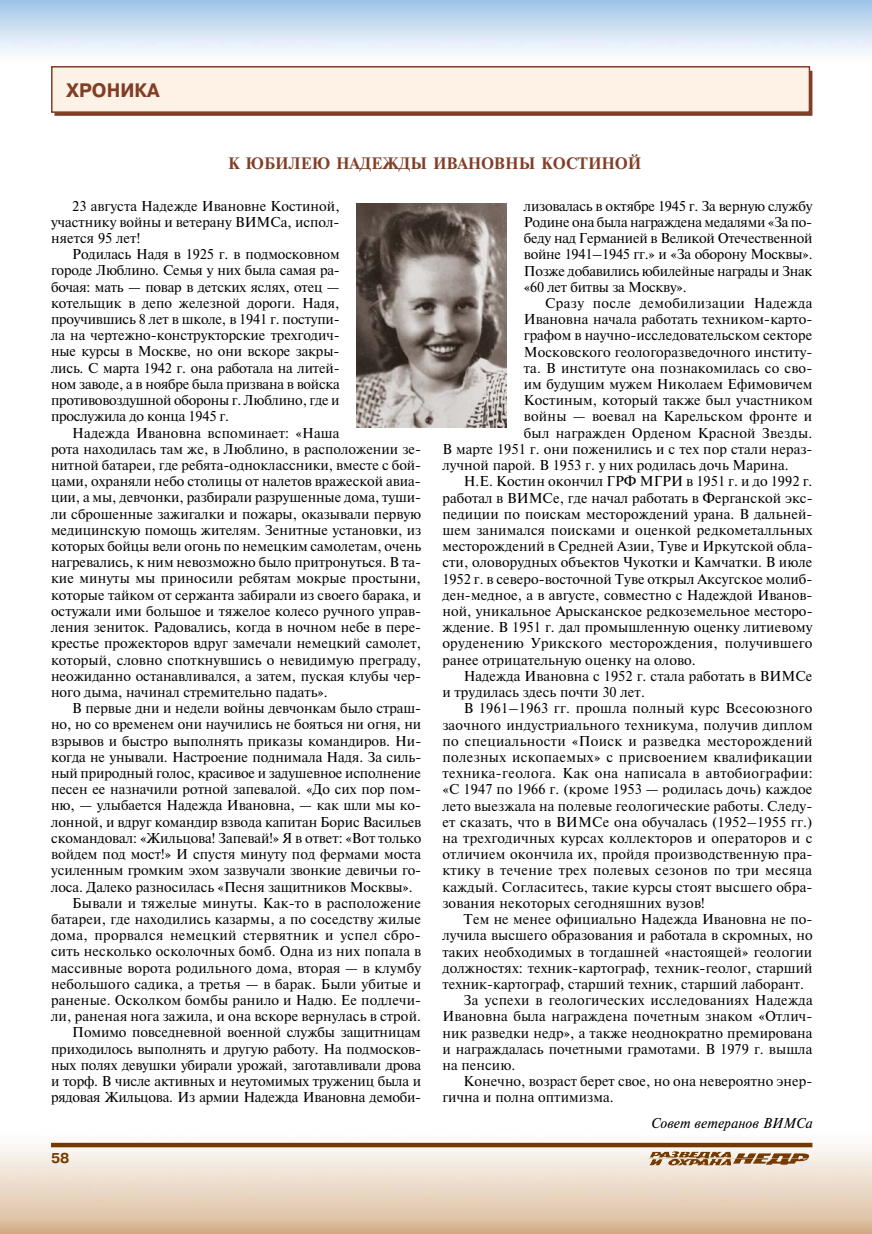
<style>
.page{position:relative;width:872px;height:1234px;background:#fff}
.page>*{position:absolute;margin:0;border:0;box-sizing:border-box;transform-origin:0 0}
.t1{font:700 19.5px "Pragmatica C";color:#813e26;scale:.95 1}
.t2{font:700 16.5px "Newton C";color:#813e26}
.t3{font:14.25px/16.2px "Newton C";letter-spacing:.005em;color:#000;text-align:justify}
.t4{font:14.25px "Newton C";letter-spacing:.025em;color:#000}
.t5{font:14.25px "Newton C";letter-spacing:-.015em;color:#000}
.t6{font:italic 14.25px "Newton C";letter-spacing:.005em;color:#000}
.t7{font:700 14.25px "Pragmatica C";color:#753a02}
</style>
<div class="page">
<img style="left:0;top:1142px;width:872px;height:91px">
<svg style="left:51px;top:1142px;width:761px;height:4px;background:#906033"></svg>
<img style="left:650px;top:1151px;width:80px;height:6px">
<svg style="left:54px;top:71px;width:758px;height:45px;background:#884932"></svg>
<div style="left:51px;top:66px;width:759px;height:47px;background:#fef1e5;border:2px solid #813e26"></div>
<img style="left:357px;top:204px;width:150px;height:223px">
<h1 class="t1" style="left:66px;top:80px;width:100px">ХРОНИКА</h1>
<p class="t2" style="left:228px;top:154px;width:33px">К юбилею</p>
<p class="t2" style="left:336px;top:154px;width:27px">Надежд</p>
<p class="t2" style="left:410px;top:154px;width:49px">ы Ивановн</p>
<p class="t2" style="left:519px;top:154px;width:48px">ы Костиной</p>
<p class="t3" style="left:51px;top:197px;width:290px;text-indent:21px">23 августа Надежде Ивановне Костиной, участнику войны и ветерану ВИМСа, испол&shy;няется 95 лет!</p>
<p class="t3" style="left:51px;top:246px;width:290px;text-indent:21px">Родилась Надя в 1925 г. в подмосковном городе Люблино. Семья у них была самая ра&shy;бочая: мать — повар в детских яслях, отец — котельщик в депо железной дороги. Надя, проучившись 8 лет в школе, в 1941 г. поступи&shy;ла на чертежно-конструкторские трехгодич&shy;ные курсы в Москве, но они вскоре закры&shy;лись. С марта 1942 г. она работала на литей&shy;ном заводе, а в ноябре была призвана в войска противовоздушной обороны г. Люблино, где и прослужила до конца 1945 г.</p>
<p class="t3" style="left:51px;top:424px;width:372px;text-align:left;text-indent:21px">Надежда Ивановна вспоминает: «Наша<br>рота находилась там же, в Люблино, в расположении зе&shy;нитной батареи, где ребята-одноклассники, вместе с бой&shy;цами, охраняли небо столицы от налетов вражеской авиа&shy;ции, а мы, девчонки, разбирали разрушенные дома, туши&shy;ли сброшенные зажигалки и пожары, оказывали первую медицинскую помощь жителям. Зенитные установки, из которых бойцы вели огонь по немецким самолетам, очень нагревались, к ним невозможно было притронуться. В та&shy;кие минуты мы приносили ребятам мокрые простыни, которые тайком от сержанта забирали из своего барака, и остужали ими большое и тяжелое колесо ручного управ&shy;ления зениток. Радовались, когда в ночном небе в пере&shy;крестье прожекторов вдруг замечали немецкий самолет, который, словно споткнувшись о невидимую преграду, неожиданно останавливался, а затем, пуская клубы чер&shy;ного дыма, начинал стремительно падать».</p>
<p class="t3" style="left:72px;top:700px;width:350px">В первые дни и недели войны девчонкам было страш-</p>
<p class="t3" style="left:51px;top:716px;width:372px">но, но со временем они научились не бояться ни огня, ни</p>
<p class="t3" style="left:51px;top:732px;width:372px">взрывов и быстро выполнять приказы командиров. Ни-</p>
<p class="t3" style="left:51px;top:748px;width:372px">когда не унывали. Настроение поднимала Надя. За силь-</p>
<p class="t3" style="left:51px;top:765px;width:371px">ный природный голос, красивое и задушевное исполнение</p>
<p class="t3" style="left:51px;top:781px;width:371px">песен ее назначили ротной запевалой. «До сих пор пом-</p>
<p class="t3" style="left:51px;top:797px;width:371px">ню, — улыбается Надежда Ивановна, — как шли мы ко-</p>
<p class="t3" style="left:51px;top:813px;width:372px">лонной, и вдруг командир взвода капитан Борис Васильев</p>
<p class="t3" style="left:51px;top:829px;width:372px">скомандовал: «Жильцова! Запевай!» Я в ответ: «Вот только</p>
<p class="t3" style="left:51px;top:846px;width:371px">войдем под мост!» И спустя минуту под фермами моста</p>
<p class="t3" style="left:51px;top:862px;width:372px">усиленным громким эхом зазвучали звонкие девичьи го-</p>
<p class="t3" style="left:51px;top:878px;width:363px">лоса. Далеко разносилась «Песня защитников Москвы».</p>
<p class="t3" style="left:72px;top:894px;width:350px">Бывали и тяжелые минуты. Как-то в расположение</p>
<p class="t3" style="left:51px;top:910px;width:371px">батареи, где находились казармы, а по соседству жилые</p>
<p class="t3" style="left:51px;top:927px;width:371px">дома, прорвался немецкий стервятник и успел сбро-</p>
<p class="t3" style="left:51px;top:943px;width:372px">сить несколько осколочных бомб. Одна из них попала в</p>
<p class="t3" style="left:51px;top:959px;width:371px">массивные ворота родильного дома, вторая — в клумбу</p>
<p class="t3" style="left:51px;top:975px;width:372px">небольшого садика, а третья — в барак. Были убитые и</p>
<p class="t3" style="left:51px;top:991px;width:372px">раненые. Осколком бомбы ранило и Надю. Ее подлечи-</p>
<p class="t3" style="left:51px;top:1008px;width:371px">ли, раненая нога зажила, и она вскоре вернулась в строй.</p>
<p class="t3" style="left:72px;top:1024px;width:350px">Помимо повседневной военной службы защитницам</p>
<p class="t3" style="left:51px;top:1040px;width:371px">приходилось выполнять и другую работу. На подмосков-</p>
<p class="t5" style="left:51px;top:1056px;width:371px">ных полях девушки убирали урожай, заготавливали дрова</p>
<p class="t5" style="left:51px;top:1073px;width:372px">и торф. В числе активных и неутомимых тружениц была и</p>
<p class="t5" style="left:51px;top:1089px;width:372px">рядовая Жильцова. Из армии Надежда Ивановна демоби-</p>
<p class="t7" style="left:51px;top:1150px;width:20px">58</p>
<p class="t3" style="left:524px;top:198px;width:290px">лизовалась в октябре 1945 г. За верную службу Родине она была награждена медалями «За по&shy;беду над Германией в Великой Отечественной войне 1941–1945 гг.» и «За оборону Москвы».<br>Позже добавились юбилейные награды и Знак «60 лет битвы за Москву».</p>
<p class="t4" style="left:545px;top:295px;width:269px">Сразу после демобилизации Надежда</p>
<p class="t3" style="left:524px;top:311px;width:290px">Ивановна начала работать техником-карто-</p>
<p class="t3" style="left:524px;top:327px;width:290px">графом в научно-исследовательском секторе</p>
<p class="t3" style="left:524px;top:343px;width:290px">Московского геологоразведочного институ-</p>
<p class="t3" style="left:524px;top:360px;width:290px">та. В институте она познакомилась со сво-</p>
<p class="t3" style="left:524px;top:376px;width:290px">им будущим мужем Николаем Ефимовичем</p>
<p class="t3" style="left:524px;top:392px;width:290px">Костиным, который также был участником</p>
<p class="t3" style="left:524px;top:408px;width:290px">войны — воевал на Карельском фронте и</p>
<p class="t3" style="left:524px;top:424px;width:290px">был награжден Орденом Красной Звезды.</p>
<p class="t3" style="left:442px;top:441px;width:372px">В марте 1951 г. они поженились и с тех пор стали нераз-</p>
<p class="t3" style="left:442px;top:457px;width:348px">лучной парой. В 1953 г. у них родилась дочь Марина.</p>
<p class="t3" style="left:463px;top:473px;width:350px">Н.Е. Костин окончил ГРФ МГРИ в 1951 г. и до 1992 г.</p>
<p class="t3" style="left:442px;top:489px;width:372px">работал в ВИМСе, где начал работать в Ферганской экс-</p>
<p class="t3" style="left:442px;top:505px;width:371px">педиции по поискам месторождений урана. В дальней-</p>
<p class="t3" style="left:442px;top:522px;width:371px">шем занимался поисками и оценкой редкометалльных</p>
<p class="t3" style="left:442px;top:538px;width:372px">месторождений в Средней Азии, Туве и Иркутской обла-</p>
<p class="t3" style="left:442px;top:554px;width:371px">сти, оловорудных объектов Чукотки и Камчатки. В июле</p>
<p class="t3" style="left:442px;top:570px;width:371px">1952 г. в северо-восточной Туве открыл Аксугское молиб-</p>
<p class="t3" style="left:442px;top:586px;width:372px">ден-медное, а в августе, совместно с Надеждой Иванов-</p>
<p class="t3" style="left:442px;top:603px;width:372px">ной, уникальное Арысканское редкоземельное месторо-</p>
<p class="t3" style="left:442px;top:619px;width:372px">ждение. В 1951 г. дал промышленную оценку литиевому</p>
<p class="t3" style="left:442px;top:635px;width:372px">оруденению Урикского месторождения, получившего</p>
<p class="t3" style="left:442px;top:651px;width:255px">ранее отрицательную оценку на олово.</p>
<p class="t3" style="left:463px;top:667px;width:350px">Надежда Ивановна с 1952 г. стала работать в ВИМСе</p>
<p class="t3" style="left:442px;top:684px;width:204px">и трудилась здесь почти 30 лет.</p>
<p class="t3" style="left:463px;top:700px;width:350px">В 1961–1963 гг. прошла полный курс Всесоюзного</p>
<p class="t3" style="left:442px;top:716px;width:372px">заочного индустриального техникума, получив диплом</p>
<p class="t4" style="left:442px;top:733px;width:371px">по специальности «Поиск и разведка месторождений</p>
<p class="t4" style="left:442px;top:749px;width:372px">полезных ископаемых» с присвоением квалификации</p>
<p class="t4" style="left:442px;top:765px;width:372px">техника-геолога. Как она написала в автобиографии:</p>
<p class="t3" style="left:442px;top:781px;width:372px">«С 1947 по 1966 г. (кроме 1953 — родилась дочь) каждое</p>
<p class="t3" style="left:442px;top:797px;width:371px">лето выезжала на полевые геологические работы. Следу-</p>
<p class="t3" style="left:442px;top:813px;width:371px">ет сказать, что в ВИМСе она обучалась (1952–1955 гг.)</p>
<p class="t3" style="left:442px;top:829px;width:371px">на трехгодичных курсах коллекторов и операторов и с</p>
<p class="t3" style="left:442px;top:846px;width:372px">отличием окончила их, пройдя производственную пра-</p>
<p class="t4" style="left:442px;top:862px;width:371px">ктику в течение трех полевых сезонов по три месяца</p>
<p class="t3" style="left:442px;top:878px;width:372px">каждый. Согласитесь, такие курсы стоят высшего обра-</p>
<p class="t3" style="left:442px;top:894px;width:264px">зования некоторых сегодняшних вузов!</p>
<p class="t3" style="left:463px;top:910px;width:350px">Тем не менее официально Надежда Ивановна не по-</p>
<p class="t3" style="left:442px;top:927px;width:372px">лучила высшего образования и работала в скромных, но</p>
<p class="t3" style="left:442px;top:943px;width:371px">таких необходимых в тогдашней «настоящей» геологии</p>
<p class="t3" style="left:442px;top:959px;width:372px">должностях: техник-картограф, техник-геолог, старший</p>
<p class="t3" style="left:442px;top:975px;width:363px">техник-картограф, старший техник, старший лаборант.</p>
<p class="t3" style="left:463px;top:991px;width:350px">За успехи в геологических исследованиях Надежда</p>
<p class="t3" style="left:442px;top:1008px;width:371px">Ивановна была награждена почетным знаком «Отлич-</p>
<p class="t3" style="left:442px;top:1024px;width:372px">ник разведки недр», а также неоднократно премирована</p>
<p class="t3" style="left:442px;top:1040px;width:371px">и награждалась почетными грамотами. В 1979 г. вышла</p>
<p class="t3" style="left:442px;top:1056px;width:75px">на пенсию.</p>
<p class="t3" style="left:463px;top:1073px;width:350px">Конечно, возраст берет свое, но она невероятно энер-</p>
<p class="t3" style="left:442px;top:1089px;width:173px">гична и полна оптимизма.</p>
<p class="t6" style="left:650px;top:1115px;width:164px">Совет ветеранов ВИМСа</p>
</div>
